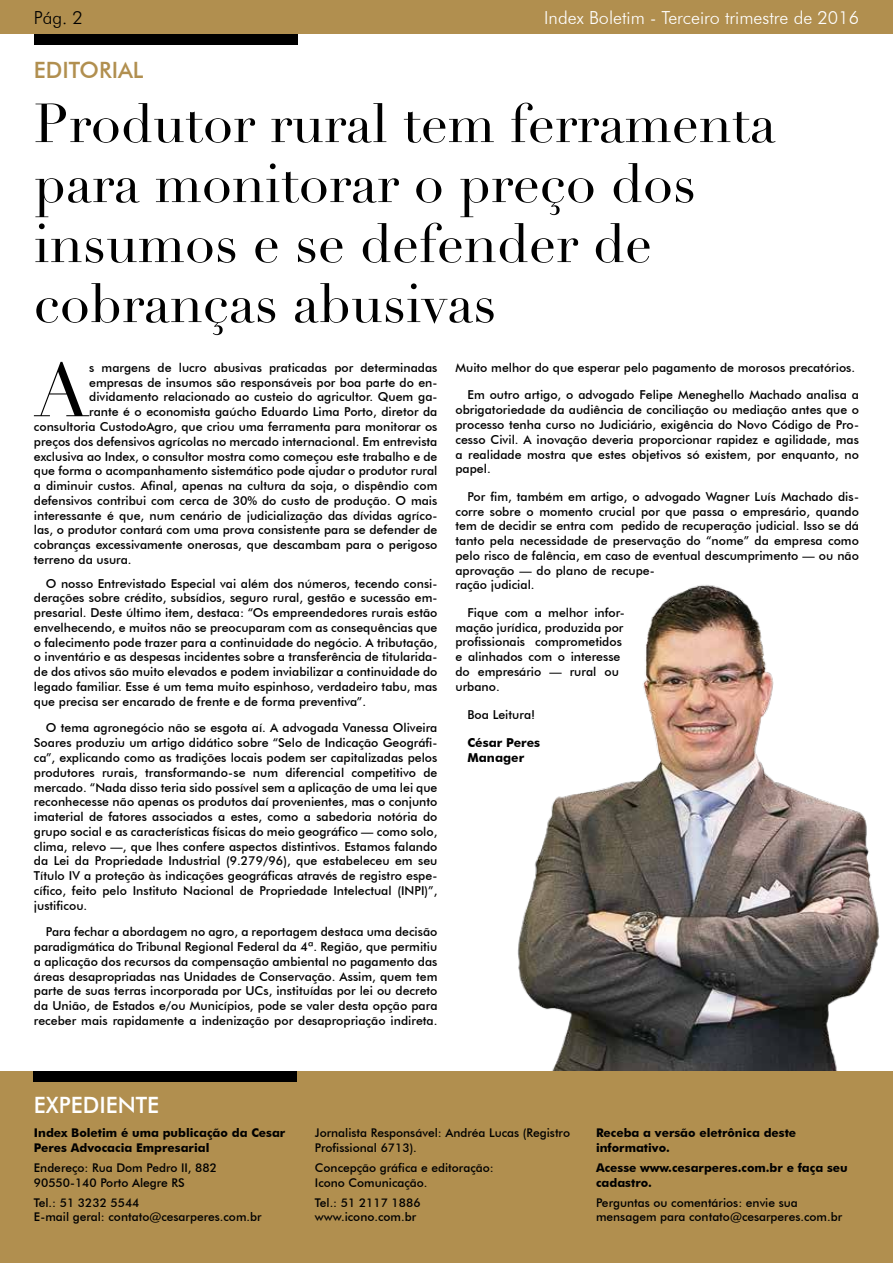
<style>
.page{position:relative;width:893px;height:1263px;background:#fff}
.page>*{position:absolute;margin:0;border:0;box-sizing:border-box;transform-origin:0 0}
.t1{font:74.55px "Didot";color:#000}
.t2{font:54px/60px "Didot";color:#000}
.t3{font:500 22.5px "Futura BT";color:#fff}
.t4{font:500 22.5px "Futura BT";color:#b18f4f}
.t5{font:300 18px "Futura BT";color:#fff}
.t6{font:300 18px "Futura BT";color:#000}
.t7{font:500 12.3px/14.7px "Futura BT";color:#000;text-align:justify}
.t8{font:700 12.3px/14.7px "Futura BT";color:#000}
.t9{font:500 12px/14.4px "Futura BT";color:#000}
.t10{font:700 12px/14.4px "Futura BT";color:#000}
</style>
<div class="page">
<div style="left:0;top:0;width:893px;height:34px;background:#b18f4f"></div>
<div style="left:34px;top:34px;width:263px;height:11px;background:#000"></div>
<img style="left:517px;top:585px;width:363px;height:486px">
<div style="left:0;top:1071px;width:893px;height:192px;background:#b18f4f"></div>
<div style="left:34px;top:1071px;width:263px;height:11px;background:#000"></div>
<h3 class="t5" style="left:544px;top:6px;width:316px">Index Boletim - Terceiro trimestre de 2016</h3>
<h3 class="t6" style="left:34px;top:6px;width:50px">Pág. 2</h3>
<h3 class="t4" style="left:34px;top:56px;width:111px">EDITORIAL</h3>
<h2 class="t2" style="left:34px;top:95px;width:743px">Produtor rural tem ferramenta para monitorar o preço dos insumos e se defender de cobranças abusivas</h2>
<h1 class="t1" style="left:34px;top:346px;width:57px">A</h1>
<p class="t7" style="left:89px;top:360px;width:350px">s margens de lucro abusivas praticadas por determinadas</p>
<p class="t7" style="left:455px;top:360px;width:401px">Muito melhor do que esperar pelo pagamento de morosos precatórios.</p>
<p class="t7" style="left:455px;top:388px;width:405px;text-indent:12px">Em outro artigo, o advogado Felipe Meneghello Machado analisa a obrigatoriedade da audiência de conciliação ou mediação antes que o processo tenha curso no Judiciário, exigência do Novo Código de Pro&shy;cesso Civil. A inovação deveria proporcionar rapidez e agilidade, mas a realidade mostra que estes objetivos só existem, por enquanto, no papel.</p>
<p class="t7" style="left:455px;top:489px;width:405px;text-align:left;text-indent:12px">Por fim, também em artigo, o advogado Wagner Luís Machado dis&shy;corre sobre o momento crucial por que passa o empresário, quando tem de decidir se entra com pedido de recuperação judicial. Isso se dá tanto pela necessidade de preservação do “nome” da empresa como pelo risco de falência, em caso de eventual descumprimento — ou não aprovação — do plano de recupe-<br>ração judicial.</p>
<p class="t7" style="left:455px;top:605px;width:171px;text-align:left;text-indent:12px">Fique com a melhor infor&shy;mação jurídica, produzida por profissionais comprometidos e alinhados com o interesse do empresário — rural ou urbano.</p>
<p class="t7" style="left:467px;top:707px;width:69px">Boa Leitura!</p>
<p class="t8" style="left:467px;top:735px;width:74px">César Peres<br>Manager</p>
<p class="t7" style="left:89px;top:375px;width:350px">empresas de insumos são responsáveis por boa parte do en-</p>
<p class="t7" style="left:89px;top:390px;width:350px">dividamento relacionado ao custeio do agricultor. Quem ga-</p>
<p class="t7" style="left:89px;top:404px;width:350px">rante é o economista gaúcho Eduardo Lima Porto, diretor da</p>
<p class="t7" style="left:34px;top:419px;width:405px">consultoria CustodoAgro, que criou uma ferramenta para monitorar os</p>
<p class="t7" style="left:34px;top:434px;width:405px">preços dos defensivos agrícolas no mercado internacional. Em entrevista</p>
<p class="t7" style="left:34px;top:449px;width:405px">exclusiva ao Index, o consultor mostra como começou este trabalho e de</p>
<p class="t7" style="left:34px;top:463px;width:405px">que forma o acompanhamento sistemático pode ajudar o produtor rural</p>
<p class="t7" style="left:34px;top:478px;width:405px">a diminuir custos. Afinal, apenas na cultura da soja, o dispêndio com</p>
<p class="t7" style="left:34px;top:493px;width:405px">defensivos contribui com cerca de 30% do custo de produção. O mais</p>
<p class="t7" style="left:34px;top:508px;width:405px">interessante é que, num cenário de judicialização das dívidas agríco-</p>
<p class="t7" style="left:34px;top:522px;width:405px">las, o produtor contará com uma prova consistente para se defender de</p>
<p class="t7" style="left:34px;top:537px;width:405px">cobranças excessivamente onerosas, que descambam para o perigoso</p>
<p class="t7" style="left:34px;top:552px;width:99px">terreno da usura.</p>
<p class="t7" style="left:34px;top:576px;width:405px;text-indent:12px">O nosso Entrevistado Especial vai além dos números, tecendo consi&shy;derações sobre crédito, subsídios, seguro rural, gestão e sucessão em&shy;presarial. Deste último item, destaca: “Os empreendedores rurais estão envelhecendo, e muitos não se preocuparam com as consequências que o falecimento pode trazer para a continuidade do negócio. A tributação, o inventário e as despesas incidentes sobre a transferência de titularida&shy;de dos ativos são muito elevados e podem inviabilizar a continuidade do legado familiar. Esse é um tema muito espinhoso, verdadeiro tabu, mas que precisa ser encarado de frente e de forma preventiva”.</p>
<p class="t7" style="left:34px;top:721px;width:405px;text-indent:12px">O tema agronegócio não se esgota aí. A advogada Vanessa Oliveira Soares produziu um artigo didático sobre “Selo de Indicação Geográfi&shy;ca”, explicando como as tradições locais podem ser capitalizadas pelos produtores rurais, transformando-se num diferencial competitivo de mercado. “Nada disso teria sido possível sem a aplicação de uma lei que reconhecesse não apenas os produtos daí provenientes, mas o conjunto imaterial de fatores associados a estes, como a sabedoria notória do grupo social e as características físicas do meio geográfico — como solo, clima, relevo —, que lhes confere aspectos distintivos. Estamos falando da Lei da Propriedade Industrial (9.279/96), que estabeleceu em seu Título IV a proteção às indicações geográficas através de registro espe&shy;cífico, feito pelo Instituto Nacional de Propriedade Intelectual (INPI)”, justificou.</p>
<p class="t7" style="left:34px;top:924px;width:405px;text-indent:12px">Para fechar a abordagem no agro, a reportagem destaca uma decisão paradigmática do Tribunal Regional Federal da 4ª. Região, que permitiu a aplicação dos recursos da compensação ambiental no pagamento das áreas desapropriadas nas Unidades de Conservação. Assim, quem tem parte de suas terras incorporada por UCs, instituídas por lei ou decreto da União, de Estados e/ou Municípios, pode se valer desta opção para receber mais rapidamente a indenização por desapropriação indireta.</p>
<h3 class="t3" style="left:34px;top:1091px;width:127px">EXPEDIENTE</h3>
<p class="t10" style="left:34px;top:1126px;width:253px">Index Boletim é uma publicação da Cesar<br>Peres Advocacia Empresarial</p>
<p class="t9" style="left:34px;top:1160px;width:185px">Endereço: Rua Dom Pedro II, 882<br>90550-140 Porto Alegre RS</p>
<p class="t9" style="left:34px;top:1195px;width:229px">Tel.: 51 3232 5544<br>E-mail geral: contato@cesarperes.com.br</p>
<p class="t9" style="left:315px;top:1126px;width:257px">Jornalista Responsável: Andréa Lucas (Registro<br>Profissional 6713).</p>
<p class="t9" style="left:315px;top:1160px;width:180px">Concepção gráfica e editoração:<br>Icono Comunicação.</p>
<p class="t9" style="left:315px;top:1195px;width:107px">Tel.: 51 2117 1886 www.icono.com.br</p>
<p class="t10" style="left:596px;top:1126px;width:202px">Receba a versão eletrônica deste informativo.</p>
<p class="t10" style="left:596px;top:1160px;width:253px">Acesse www.cesarperes.com.br e faça seu cadastro.</p>
<p class="t9" style="left:596px;top:1195px;width:248px">Perguntas ou comentários: envie sua mensagem para contato@cesarperes.com.br</p>
</div>
